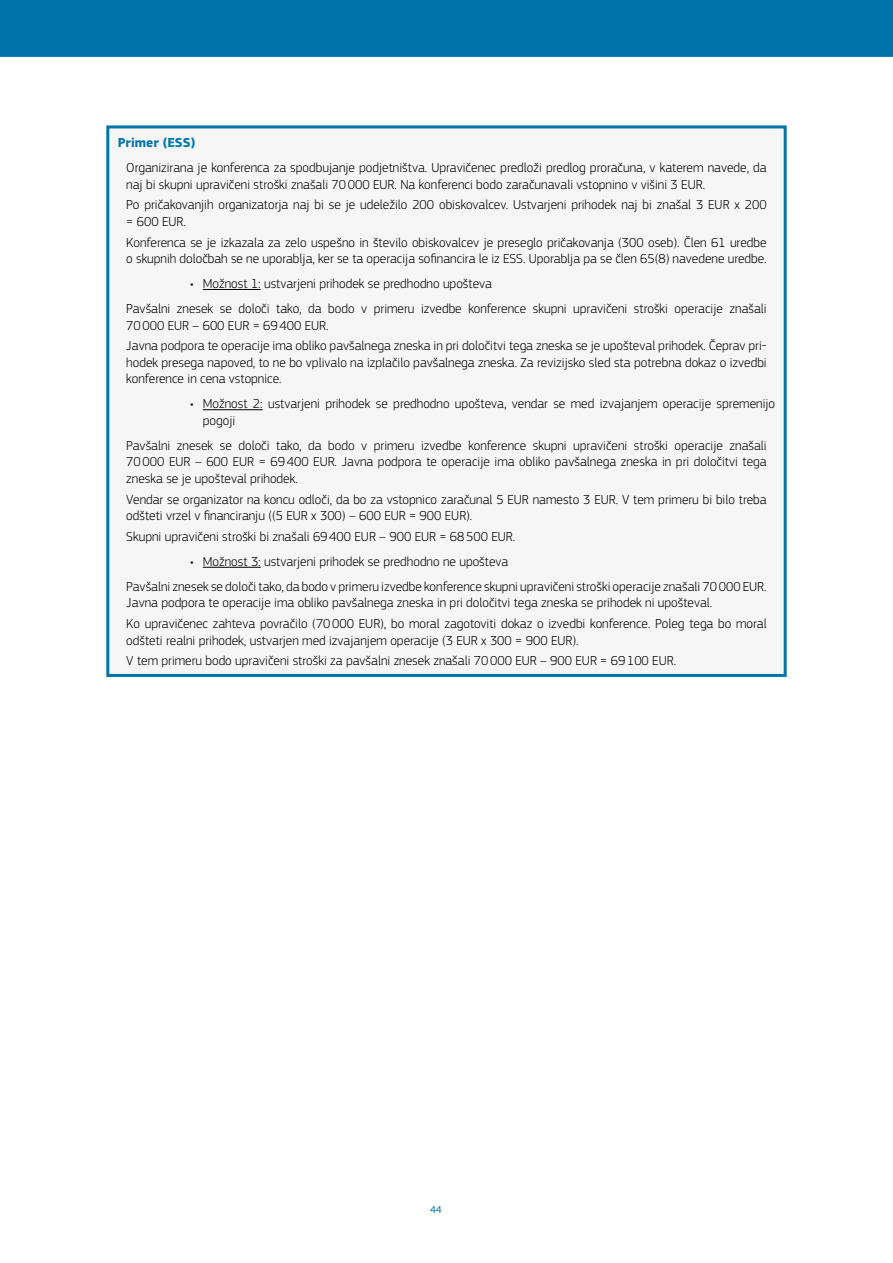
<style>
.page{position:relative;width:893px;height:1263px;background:#fff}
.page>*{position:absolute;margin:0;border:0;box-sizing:border-box;transform-origin:0 0}
.Box_Body{font:300 13.5px/16.5px "EC Square Sans Pro";color:#000}
.Box_Title_Blue{font:700 13.5px "EC Square Sans Pro";color:#0074ac}
.t1{font:10.5px "EC Square Sans Pro";color:#0074ac}
</style>
<div class="page">
<div style="left:0;top:0;width:893px;height:57px;background:#0074ac"></div>
<div style="left:108px;top:127px;width:677px;height:548px;background:#f6f6f6"></div>
<hr style="left:203px;top:289px;width:58px;height:1px;background:#000">
<hr style="left:203px;top:409px;width:60px;height:1px;background:#000">
<hr style="left:203px;top:567px;width:58px;height:1px;background:#000">
<div style="left:106px;top:125px;width:681px;height:552px;border:3px solid #0074ac"></div>
<p class="Box_Title_Blue" style="left:118px;top:135px;width:79px">Primer (ESS)</p>
<p class="Box_Body" style="left:126px;top:159px;width:642px">Organizirana je konferenca za spodbujanje podjetništva. Upravičenec predloži predlog proračuna, v katerem navede, da naj bi skupni upravičeni stroški znašali 70000 EUR. Na konferenci bodo zaračunavali vstopnino v višini 3 EUR.</p>
<p class="Box_Body" style="left:126px;top:197px;width:642px">Po pričakovanjih organizatorja naj bi se je udeležilo 200 obiskovalcev. Ustvarjeni prihodek naj bi znašal 3 EUR x 200 = 600 EUR.</p>
<p class="Box_Body" style="left:126px;top:234px;width:642px">Konferenca se je izkazala za zelo uspešno in število obiskovalcev je preseglo pričakovanja (300 oseb). Člen 61 uredbe o skupnih določbah se ne uporablja, ker se ta operacija sofinancira le iz ESS. Uporablja pa se člen 65(8) navedene uredbe.</p>
<p class="Box_Body" style="left:190px;top:275px;width:303px">• Možnost 1: ustvarjeni prihodek se predhodno upošteva</p>
<p class="Box_Body" style="left:126px;top:300px;width:642px">Pavšalni znesek se določi tako, da bodo v primeru izvedbe konference skupni upravičeni stroški operacije znašali<br>70000 EUR – 600 EUR = 69400 EUR.</p>
<p class="Box_Body" style="left:126px;top:338px;width:642px;text-align:justify">Javna podpora te operacije ima obliko pavšalnega zneska in pri določitvi tega zneska se je upošteval prihodek. Čeprav pri&shy;hodek presega napoved, to ne bo vplivalo na izplačilo pavšalnega zneska. Za revizijsko sled sta potrebna dokaz o izvedbi konference in cena vstopnice.</p>
<p class="Box_Body" style="left:203px;top:396px;width:574px;text-indent:-13px">• Možnost 2: ustvarjeni prihodek se predhodno upošteva, vendar se med izvajanjem operacije spremenijo pogoji</p>
<p class="Box_Body" style="left:126px;top:437px;width:642px;text-align:justify">Pavšalni znesek se določi tako, da bodo v primeru izvedbe konference skupni upravičeni stroški operacije znašali 70000 EUR – 600 EUR = 69400 EUR. Javna podpora te operacije ima obliko pavšalnega zneska in pri določitvi tega zneska se je upošteval prihodek.</p>
<p class="Box_Body" style="left:126px;top:491px;width:642px">Vendar se organizator na koncu odloči, da bo za vstopnico zaračunal 5 EUR namesto 3 EUR. V tem primeru bi bilo treba odšteti vrzel v financiranju ((5 EUR x 300) – 600 EUR = 900 EUR).</p>
<p class="Box_Body" style="left:126px;top:528px;width:390px">Skupni upravičeni stroški bi znašali 69400 EUR – 900 EUR = 68500 EUR.</p>
<p class="Box_Body" style="left:190px;top:553px;width:320px">• Možnost 3: ustvarjeni prihodek se predhodno ne upošteva</p>
<p class="Box_Body" style="left:126px;top:578px;width:642px">Pavšalni znesek se določi tako, da bodo v primeru izvedbe konference skupni upravičeni stroški operacije znašali 70000 EUR.<br>Javna podpora te operacije ima obliko pavšalnega zneska in pri določitvi tega zneska se prihodek ni upošteval.</p>
<p class="Box_Body" style="left:126px;top:615px;width:642px">Ko upravičenec zahteva povračilo (70000 EUR), bo moral zagotoviti dokaz o izvedbi konference. Poleg tega bo moral odšteti realni prihodek, ustvarjen med izvajanjem operacije (3 EUR x 300 = 900 EUR).</p>
<p class="Box_Body" style="left:126px;top:653px;width:551px">V tem primeru bodo upravičeni stroški za pavšalni znesek znašali 70000 EUR – 900 EUR = 69100 EUR.</p>
<p class="t1" style="left:430px;top:1203px;width:13px">44</p>
</div>
